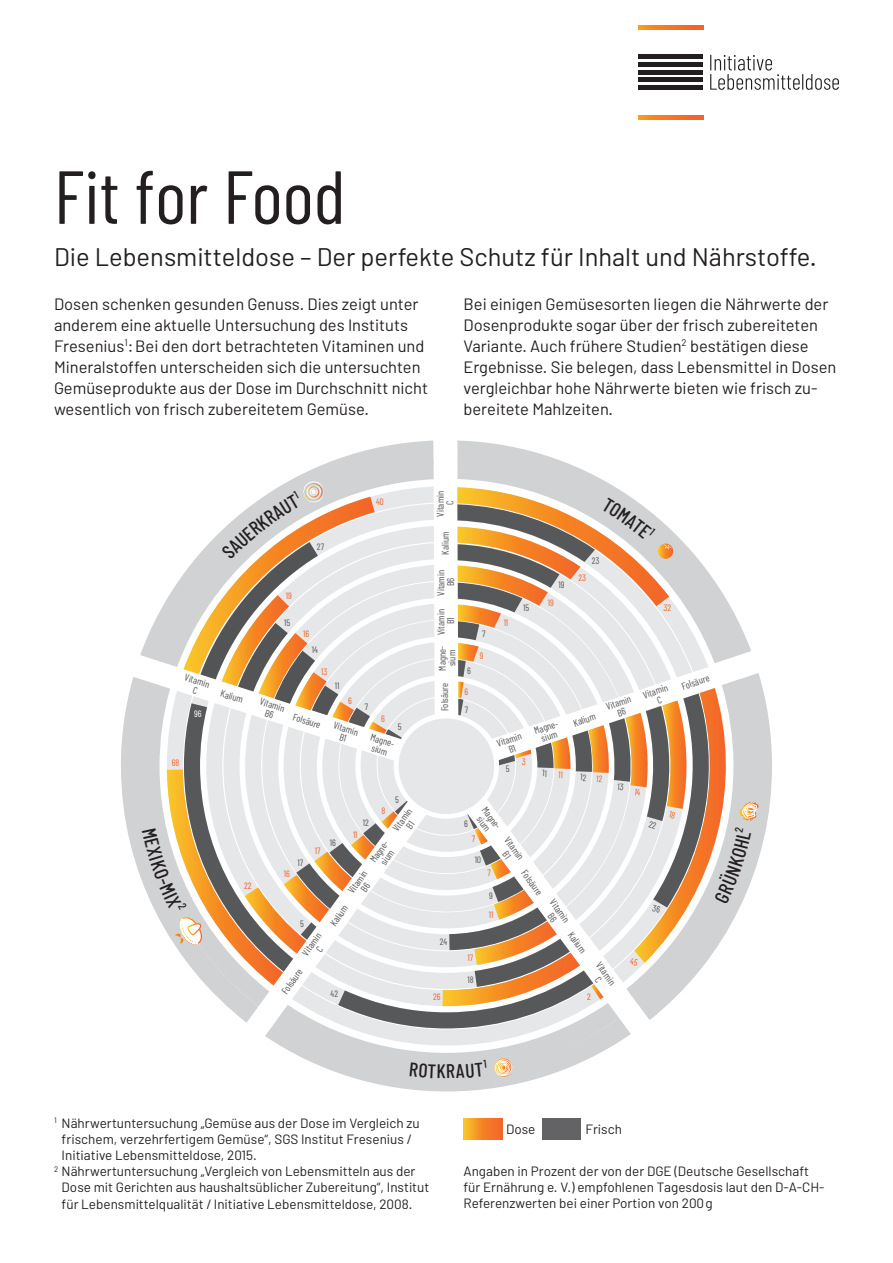
<style>
.page{position:relative;width:893px;height:1263px;background:#fff}
.page>*{position:absolute;margin:0;border:0;box-sizing:border-box;transform-origin:0 0}
.t1{font:75px "Barlow Condensed";color:#231f20}
.t2{font:25.5px "Barlow";color:#231f20}
.t3{font:16.5px/21px "Barlow";color:#231f20}
.t4{font:13.5px/16.2px "Barlow";color:#231f20}
.t5{font:9.9px/9.6px "Barlow Condensed";letter-spacing:-.005em;color:#57585a;text-align:center}
.t6{font:9.3px "Barlow Condensed";color:#57585a}
.t7{font:9.3px "Barlow Condensed";color:#f2642a}
.t8{font:9.3px "Barlow Condensed";color:#fff}
.s1{color:#f2642a}
</style>
<div class="page">
<hr style="left:639px;top:55px;width:64px;height:4px;background:#231f20">
<hr style="left:639px;top:63px;width:64px;height:4px;background:#231f20">
<hr style="left:639px;top:70px;width:64px;height:4px;background:#231f20">
<hr style="left:639px;top:78px;width:64px;height:4px;background:#231f20">
<hr style="left:639px;top:86px;width:64px;height:4px;background:#231f20">
<svg style="left:639px;top:115px;width:64px;height:4px"></svg>
<svg style="left:639px;top:26px;width:64px;height:4px"></svg>
<svg style="left:710px;top:55px;width:129px;height:35px"></svg>
<svg style="left:759px;top:675px;width:13px;height:181px;fill:#d1d2d4"></svg>
<svg style="left:121px;top:677px;width:20px;height:201px;fill:#d1d2d4"></svg>
<svg style="left:457px;top:440px;width:101px;height:20px;fill:#d1d2d4"></svg>
<svg style="left:140px;top:441px;width:293px;height:214px"></svg>
<svg style="left:457px;top:460px;width:147px;height:21px;background:#d7d8da"></svg>
<div style="left:463px;top:1118px;width:39px;height:22px;background:linear-gradient(to right,#f8be25,#f25b27)"></div>
<div style="left:543px;top:1118px;width:38px;height:22px;background:#636366"></div>
<svg style="left:141px;top:481px;width:618px;height:611px"></svg>
<h1 class="t1" style="left:54px;top:150px;width:293px">Fit for Food</h1>
<h2 class="t2" style="left:54px;top:241px;width:764px">Die Lebensmitteldose – Der perfekte Schutz für Inhalt und Nährstoffe.</h2>
<p class="t3" style="left:54px;top:293px;width:376px">Dosen schenken gesunden Genuss. Dies zeigt unter anderem eine aktuelle Untersuchung des Instituts Fresenius<sup>1</sup>:Bei den dort betrachteten Vitaminen und Mineralstoffen unterscheiden sich die untersuchten Gemüseprodukte aus der Dose im Durchschnitt nicht wesentlich von frisch zubereitetem Gemüse.</p>
<p class="t3" style="left:463px;top:293px;width:374px">Bei einigen Gemüsesorten liegen die Nährwerte der Dosenprodukte sogar über der frisch zubereiteten Variante. Auch frühere Studien<sup>2</sup> bestätigen diese Ergebnisse. Sie belegen, dass Lebensmittel in Dosen vergleichbar hohe Nährwerte bieten wie frisch zu&shy;bereitete Mahlzeiten.</p>
<p class="t6" style="left:317px;top:540px;width:9px">27</p>
<p class="t7" style="left:376px;top:496px;width:9px">40</p>
<p class="t5" style="left:186px;top:672px;width:27px;rotate:17deg">Vitamin<br>C</p>
<p class="t8" style="left:194px;top:708px;width:9px">96</p>
<p class="t5" style="left:222px;top:688px;width:24px;rotate:17deg">Kalium</p>
<p class="t7" style="left:286px;top:590px;width:8px">19</p>
<p class="t6" style="left:284px;top:617px;width:8px">15</p>
<p class="t7" style="left:303px;top:628px;width:8px">16</p>
<p class="t6" style="left:312px;top:644px;width:8px">14</p>
<p class="t7" style="left:321px;top:665px;width:8px">13</p>
<p class="t6" style="left:335px;top:679px;width:6px">11</p>
<p class="t5" style="left:262px;top:696px;width:27px;rotate:18deg">Vitamin<br>B6</p>
<p class="t5" style="left:295px;top:712px;width:30px;rotate:17deg">Folsäure</p>
<p class="t7" style="left:348px;top:695px;width:5px">6</p>
<p class="t6" style="left:365px;top:701px;width:5px">7</p>
<p class="t5" style="left:335px;top:720px;width:27px;rotate:17deg">Vitamin<br>B1</p>
<p class="t7" style="left:381px;top:713px;width:5px">6</p>
<p class="t6" style="left:398px;top:721px;width:5px">5</p>
<p class="t5" style="left:372px;top:732px;width:28px;rotate:17deg">Magne&shy;sium</p>
<p class="t7" style="left:244px;top:880px;width:9px">22</p>
<p class="t7" style="left:284px;top:867px;width:8px">16</p>
<p class="t6" style="left:297px;top:856px;width:7px">17</p>
<p class="t6" style="left:300px;top:918px;width:5px">5</p>
<p class="t7" style="left:315px;top:844px;width:7px">17</p>
<p class="t6" style="left:395px;top:794px;width:5px">5</p>
<p class="t7" style="left:382px;top:805px;width:5px">8</p>
<p class="t5" style="left:391px;top:827px;width:27px;rotate:-55deg">Vitamin</p>
<p class="t5" style="left:368px;top:858px;width:28px;rotate:-55deg">Magne&shy;sium</p>
<p class="t5" style="left:346px;top:889px;width:27px;rotate:-55deg">Vitamin<br>B6</p>
<p class="t5" style="left:328px;top:922px;width:24px;rotate:-55deg">Kalium</p>
<p class="t6" style="left:363px;top:816px;width:8px">12</p>
<p class="t7" style="left:353px;top:829px;width:6px">11</p>
<p class="t6" style="left:330px;top:836px;width:8px">16</p>
<p class="t5" style="left:300px;top:952px;width:27px;rotate:-55deg">Vitamin<br>C</p>
<p class="t5" style="left:280px;top:990px;width:30px;rotate:-55deg">Folsäure</p>
<p class="t6" style="left:331px;top:988px;width:9px">42</p>
<p class="t5" style="left:435px;top:516px;width:27px;rotate:-90deg">Vitamin<br>C</p>
<p class="t5" style="left:440px;top:555px;width:24px;rotate:-90deg">Kalium</p>
<p class="t5" style="left:436px;top:596px;width:27px;rotate:-90deg">Vitamin<br>B6</p>
<p class="t5" style="left:436px;top:635px;width:27px;rotate:-90deg">Vitamin<br>B1</p>
<p class="t5" style="left:437px;top:670px;width:26px;rotate:-90deg">Magne&shy;sium</p>
<p class="t5" style="left:440px;top:711px;width:30px;rotate:-90deg">Folsäure</p>
<p class="t6" style="left:467px;top:664px;width:5px">6</p>
<p class="t7" style="left:464px;top:686px;width:5px">6</p>
<p class="t6" style="left:465px;top:703px;width:5px">7</p>
<p class="t6" style="left:482px;top:628px;width:5px">7</p>
<p class="t7" style="left:480px;top:650px;width:5px">9</p>
<p class="t7" style="left:504px;top:616px;width:6px">11</p>
<p class="t6" style="left:523px;top:602px;width:8px">15</p>
<p class="t6" style="left:559px;top:579px;width:8px">19</p>
<p class="t7" style="left:548px;top:597px;width:8px">19</p>
<p class="t6" style="left:592px;top:554px;width:9px">23</p>
<p class="t7" style="left:578px;top:572px;width:9px">23</p>
<p class="t5" style="left:495px;top:738px;width:27px;rotate:-18deg">Vitamin<br>B1</p>
<p class="t6" style="left:506px;top:763px;width:5px">5</p>
<p class="t5" style="left:533px;top:726px;width:28px;rotate:-18deg">Magne&shy;sium</p>
<p class="t5" style="left:572px;top:718px;width:24px;rotate:-18deg">Kalium</p>
<p class="t5" style="left:605px;top:702px;width:27px;rotate:-18deg">Vitamin<br>B6</p>
<p class="t6" style="left:581px;top:771px;width:24px;rotate:3deg">12 <span class="s1">12</span></p>
<p class="t6" style="left:440px;top:936px;width:9px">24</p>
<p class="t7" style="left:433px;top:991px;width:9px">26</p>
<p class="t6" style="left:464px;top:817px;width:5px">6</p>
<p class="t5" style="left:488px;top:805px;width:28px;rotate:54deg">Magne&shy;sium</p>
<p class="t7" style="left:472px;top:832px;width:5px">7</p>
<p class="t6" style="left:475px;top:854px;width:8px">10</p>
<p class="t7" style="left:487px;top:867px;width:5px">7</p>
<p class="t6" style="left:489px;top:889px;width:5px">9</p>
<p class="t7" style="left:467px;top:952px;width:7px">17</p>
<p class="t6" style="left:467px;top:974px;width:8px">18</p>
<p class="t7" style="left:489px;top:909px;width:6px">11</p>
<p class="t5" style="left:511px;top:835px;width:27px;rotate:54deg">Vitamin<br>B1</p>
<p class="t5" style="left:528px;top:868px;width:30px;rotate:54deg">Folsäure</p>
<p class="t5" style="left:556px;top:897px;width:27px;rotate:54deg">Vitamin<br>B6</p>
<p class="t5" style="left:575px;top:930px;width:24px;rotate:54deg">Kalium</p>
<p class="t5" style="left:603px;top:960px;width:27px;rotate:54deg">Vitamin<br>C</p>
<p class="t7" style="left:587px;top:991px;width:5px">2</p>
<p class="t7" style="left:664px;top:602px;width:9px">32</p>
<p class="t5" style="left:642px;top:690px;width:27px;rotate:-18deg">Vitamin<br>C</p>
<p class="t5" style="left:680px;top:682px;width:30px;rotate:-18deg">Folsäure</p>
<p class="t4" style="left:54px;top:1114px;width:367px"><sup>1</sup> Nährwertuntersuchung „Gemüse aus der Dose im Vergleich zu</p>
<p class="t4" style="left:62px;top:1130px;width:351px">frischem, verzehrfertigem Gemüse“, SGS Institut Fresenius /</p>
<p class="t4" style="left:62px;top:1147px;width:197px">Initiative Lebensmitteldose, 2015.</p>
<p class="t4" style="left:54px;top:1163px;width:363px"><sup>2</sup> Nährwertuntersuchung „Vergleich von Lebensmitteln aus der</p>
<p class="t4" style="left:62px;top:1179px;width:369px">Dose mit Gerichten aus haushaltsüblicher Zubereitung“, Institut</p>
<p class="t4" style="left:62px;top:1195px;width:352px">für Lebensmittelqualität / Initiative Lebensmitteldose, 2008.</p>
<p class="t4" style="left:506px;top:1121px;width:31px">Dose</p>
<p class="t4" style="left:585px;top:1121px;width:38px">Frisch</p>
<p class="t4" style="left:463px;top:1162px;width:363px">Angaben in Prozent der von der DGE (Deutsche Gesellschaft für Ernährung e. V.) empfohlenen Tagesdosis laut den D-A-CH-<br>Referenzwerten bei einer Portion von 200g</p>
</div>
